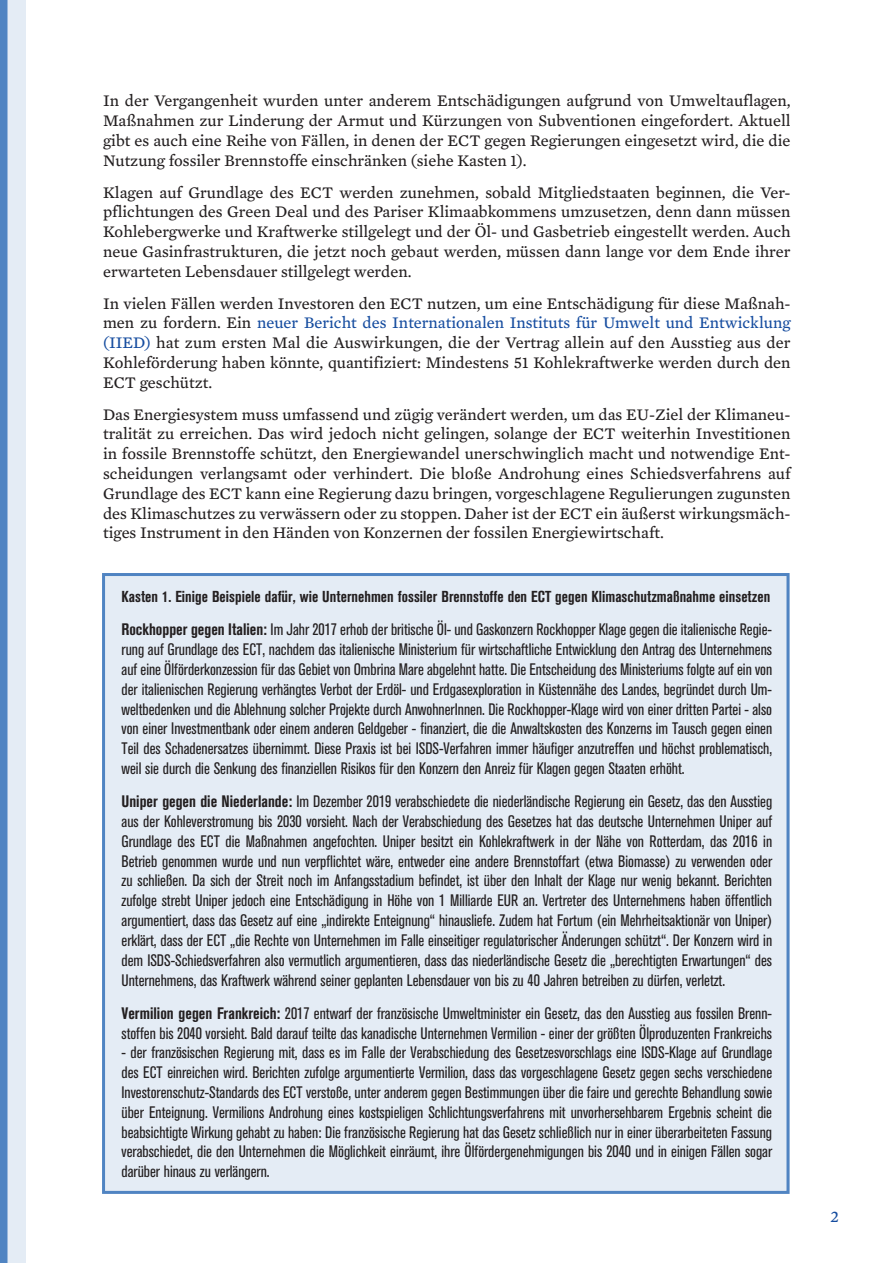
<style>
.page{position:relative;width:893px;height:1263px;background:#fff}
.page>*{position:absolute;margin:0;border:0;box-sizing:border-box;transform-origin:0 0}
.t1{font:condensed 16.5px/19.8px "Akzidenz Grotesk BE";color:#231f20;text-align:justify}
.t2{font:16.5px/19.8px "Mercury Text G3 Roman";color:#231f20;text-align:justify}
.t3{font:16.5px "Mercury Text G3 Roman";color:#154c9f}
.t4{font:700 condensed 15.75px "Akzidenz Grotesk BE";color:#231f20}
.s1{color:#154c9f}
.s2{font-weight:700}
</style>
<div class="page">
<div style="left:103px;top:573px;width:687px;height:621px;background:#e4ecf5"></div>
<div style="left:102px;top:573px;width:687px;height:621px;border:3px solid #5084c2"></div>
<div style="left:0;top:0;width:26px;height:1263px;background:#e4ecf5"></div>
<div style="left:0;top:0;width:8px;height:1263px;background:#5084c2"></div>
<p class="t2" style="left:103px;top:91px;width:689px">In der Vergangenheit wurden unter anderem Entschädigungen aufgrund von Umweltauflagen, Maßnahmen zur Linderung der Armut und Kürzungen von Subventionen eingefordert. Aktuell gibt es auch eine Reihe von Fällen, in denen der ECT gegen Regierungen eingesetzt wird, die die Nutzung fossiler Brennstoffe einschränken (siehe Kasten 1).</p>
<p class="t2" style="left:103px;top:182px;width:689px">Klagen auf Grundlage des ECT werden zunehmen, sobald Mitgliedstaaten beginnen, die Ver&shy;pflichtungen des Green Deal und des Pariser Klimaabkommens umzusetzen, denn dann müssen Kohlebergwerke und Kraftwerke stillgelegt und der Öl- und Gasbetrieb eingestellt werden. Auch neue Gasinfrastrukturen, die jetzt noch gebaut werden, müssen dann lange vor dem Ende ihrer erwarteten Lebensdauer stillgelegt werden.</p>
<p class="t2" style="left:103px;top:293px;width:689px">In vielen Fällen werden Investoren den ECT nutzen, um eine Entschädigung für diese Maßnah&shy;men zu fordern. Ein <span class="s1">neuer Bericht des Internationalen Instituts für Umwelt und Entwicklung (IIED)</span> hat zum ersten Mal die Auswirkungen, die der Vertrag allein auf den Ausstieg aus der Kohleförderung haben könnte, quantifiziert: Mindestens 51 Kohlekraftwerke werden durch den ECT geschützt.</p>
<p class="t2" style="left:103px;top:404px;width:689px">Das Energiesystem muss umfassend und zügig verändert werden, um das EU-Ziel der Klimaneu&shy;tralität zu erreichen. Das wird jedoch nicht gelingen, solange der ECT weiterhin Investitionen in fossile Brennstoffe schützt, den Energiewandel unerschwinglich macht und notwendige Ent&shy;scheidungen verlangsamt oder verhindert. Die bloße Androhung eines Schiedsverfahrens auf Grundlage des ECT kann eine Regierung dazu bringen, vorgeschlagene Regulierungen zugunsten des Klimaschutzes zu verwässern oder zu stoppen. Daher ist der ECT ein äußerst wirkungsmäch&shy;tiges Instrument in den Händen von Konzernen der fossilen Energiewirtschaft.</p>
<p class="t4" style="left:122px;top:588px;width:650px">Kasten 1. Einige Beispiele dafür, wie Unternehmen fossiler Brennstoffe den ECT gegen Klimaschutzmaßnahme einsetzen</p>
<p class="t1" style="left:122px;top:620px;width:652px"><span class="s2">Rockhopper gegen Italien:</span> Im Jahr 2017 erhob der britische Öl- und Gaskonzern Rockhopper Klage gegen die italienische Regie&shy;rung auf Grundlage des ECT, nachdem das italienische Ministerium für wirtschaftliche Entwicklung den Antrag des Unternehmens auf eine Ölförderkonzession für das Gebiet von Ombrina Mare abgelehnt hatte. Die Entscheidung des Ministeriums folgte auf ein von der italienischen Regierung verhängtes Verbot der Erdöl- und Erdgasexploration in Küstennähe des Landes, begründet durch Um&shy;weltbedenken und die Ablehnung solcher Projekte durch AnwohnerInnen. Die Rockhopper-Klage wird von einer dritten Partei - also von einer Investmentbank oder einem anderen Geldgeber - finanziert, die die Anwaltskosten des Konzerns im Tausch gegen einen Teil des Schadenersatzes übernimmt. Diese Praxis ist bei ISDS-Verfahren immer häufiger anzutreffen und höchst problematisch, weil sie durch die Senkung des finanziellen Risikos für den Konzern den Anreiz für Klagen gegen Staaten erhöht.</p>
<p class="t1" style="left:122px;top:792px;width:652px"><span class="s2">Uniper gegen die Niederlande:</span> Im Dezember 2019 verabschiedete die niederländische Regierung ein Gesetz, das den Ausstieg aus der Kohleverstromung bis 2030 vorsieht. Nach der Verabschiedung des Gesetzes hat das deutsche Unternehmen Uniper auf Grundlage des ECT die Maßnahmen angefochten. Uniper besitzt ein Kohlekraftwerk in der Nähe von Rotterdam, das 2016 in Betrieb genommen wurde und nun verpflichtet wäre, entweder eine andere Brennstoffart (etwa Biomasse) zu verwenden oder zu schließen. Da sich der Streit noch im Anfangsstadium befindet, ist über den Inhalt der Klage nur wenig bekannt. Berichten zufolge strebt Uniper jedoch eine Entschädigung in Höhe von 1 Milliarde EUR an. Vertreter des Unternehmens haben öffentlich argumentiert, dass das Gesetz auf eine „indirekte Enteignung“ hinausliefe. Zudem hat Fortum (ein Mehrheitsaktionär von Uniper) erklärt, dass der ECT „die Rechte von Unternehmen im Falle einseitiger regulatorischer Änderungen schützt“. Der Konzern wird in dem ISDS-Schiedsverfahren also vermutlich argumentieren, dass das niederländische Gesetz die „berechtigten Erwartungen“ des Unternehmens, das Kraftwerk während seiner geplanten Lebensdauer von bis zu 40 Jahren betreiben zu dürfen, verletzt.</p>
<p class="t1" style="left:122px;top:1003px;width:652px"><span class="s2">Vermilion gegen Frankreich:</span> 2017 entwarf der französische Umweltminister ein Gesetz, das den Ausstieg aus fossilen Brenn&shy;stoffen bis 2040 vorsieht. Bald darauf teilte das kanadische Unternehmen Vermilion - einer der größten Ölproduzenten Frankreichs</p>
<p class="t1" style="left:122px;top:1043px;width:652px">- der französischen Regierung mit, dass es im Falle der Verabschiedung des Gesetzesvorschlags eine ISDS-Klage auf Grundlage des ECT einreichen wird. Berichten zufolge argumentierte Vermilion, dass das vorgeschlagene Gesetz gegen sechs verschiedene Investorenschutz-Standards des ECT verstoße, unter anderem gegen Bestimmungen über die faire und gerechte Behandlung sowie über Enteignung. Vermilions Androhung eines kostspieligen Schlichtungsverfahrens mit unvorhersehbarem Ergebnis scheint die beabsichtigte Wirkung gehabt zu haben: Die französische Regierung hat das Gesetz schließlich nur in einer überarbeiteten Fassung verabschiedet, die den Unternehmen die Möglichkeit einräumt, ihre Ölfördergenehmigungen bis 2040 und in einigen Fällen sogar darüber hinaus zu verlängern.</p>
<p class="t3" style="left:830px;top:1206px;width:10px">2</p>
</div>
